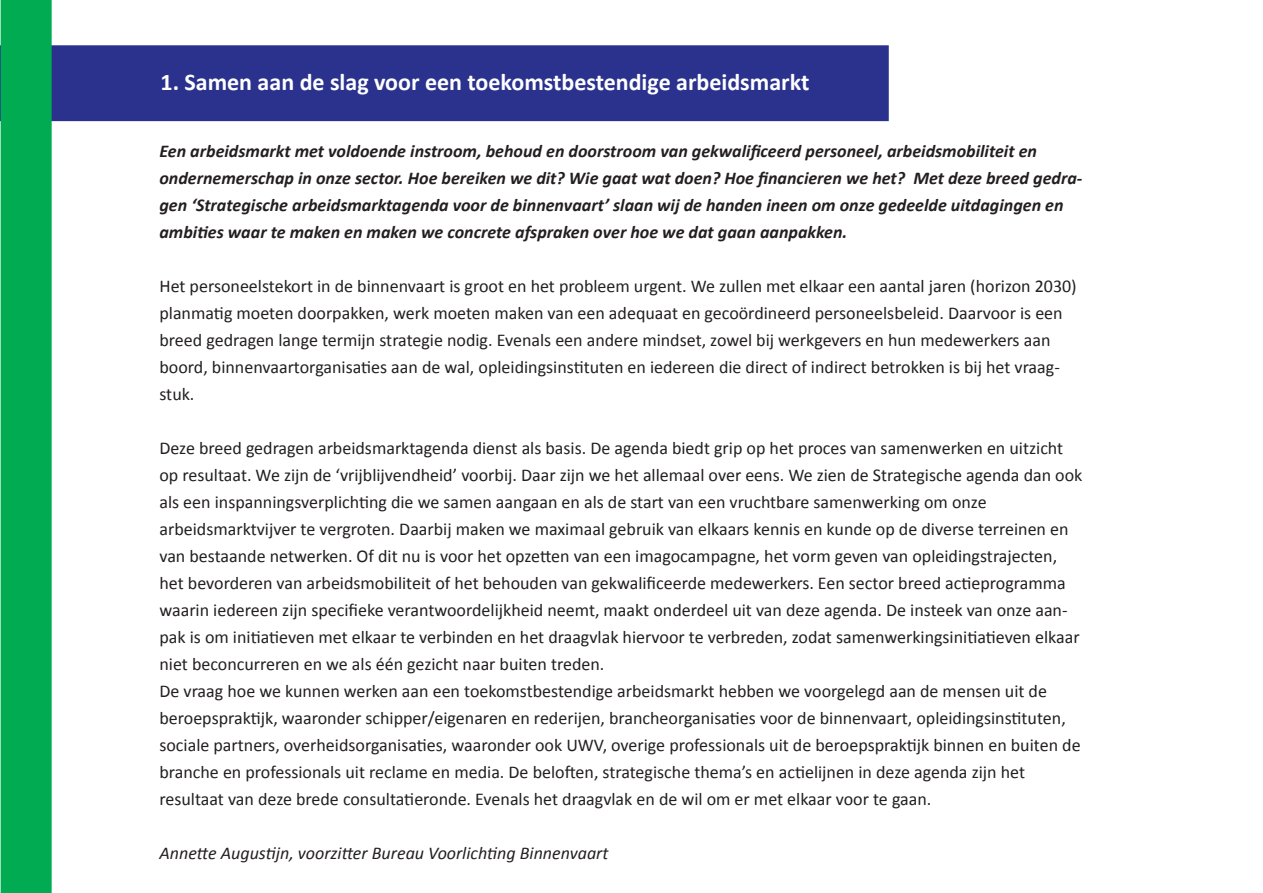
<style>
.page{position:relative;width:1263px;height:893px;background:#fff}
.page>*{position:absolute;margin:0;border:0;box-sizing:border-box;transform-origin:0 0}
.t1{font:700 24px "Calibri";color:#fff}
.t2{font:18px/27px "Calibri";color:#231f20}
.t3{font:italic 700 18px/27px "Calibri";color:#231f20}
.t4{font:italic 18px "Calibri";color:#231f20}
</style>
<div class="page">
<div style="left:1px;top:46px;width:887px;height:74px;background:#2a328e"></div>
<div style="left:0;top:45px;width:889px;height:76px;border:2px solid #2a328e"></div>
<div style="left:1px;top:0;width:51px;height:893px;background:#00ab51"></div>
<h1 class="t1" style="left:160px;top:67px;width:650px">1. Samen aan de slag voor een toekomstbestendige arbeidsmarkt</h1>
<p class="t3" style="left:159px;top:138px;width:924px">Een arbeidsmarkt met voldoende instroom, behoud en doorstroom van gekwalificeerd personeel, arbeidsmobiliteit en ondernemerschap in onze sector. Hoe bereiken we dit? Wie gaat wat doen? Hoe financieren we het? Met deze breed gedra&shy;gen ‘Strategische arbeidsmarktagenda voor de binnenvaart’ slaan wij de handen ineen om onze gedeelde uitdagingen en ambities waar te maken en maken we concrete afspraken over hoe we dat gaan aanpakken.</p>
<p class="t2" style="left:159px;top:273px;width:919px">Het personeelstekort in de binnenvaart is groot en het probleem urgent. We zullen met elkaar een aantal jaren (horizon 2030) planmatig moeten doorpakken, werk moeten maken van een adequaat en gecoördineerd personeelsbeleid. Daarvoor is een breed gedragen lange termijn strategie nodig. Evenals een andere mindset, zowel bij werkgevers en hun medewerkers aan boord, binnenvaartorganisaties aan de wal, opleidingsinstituten en iedereen die direct of indirect betrokken is bij het vraag&shy;stuk.</p>
<p class="t2" style="left:159px;top:435px;width:924px">Deze breed gedragen arbeidsmarktagenda dienst als basis. De agenda biedt grip op het proces van samenwerken en uitzicht op resultaat. We zijn de ‘vrijblijvendheid’ voorbij. Daar zijn we het allemaal over eens. We zien de Strategische agenda dan ook als een inspanningsverplichting die we samen aangaan en als de start van een vruchtbare samenwerking om onze arbeidsmarktvijver te vergroten. Daarbij maken we maximaal gebruik van elkaars kennis en kunde op de diverse terreinen en van bestaande netwerken. Of dit nu is voor het opzetten van een imagocampagne, het vorm geven van opleidingstrajecten, het bevorderen van arbeidsmobiliteit of het behouden van gekwalificeerde medewerkers. Een sector breed actieprogramma waarin iedereen zijn specifieke verantwoordelijkheid neemt, maakt onderdeel uit van deze agenda. De insteek van onze aan&shy;pak is om initiatieven met elkaar te verbinden en het draagvlak hiervoor te verbreden, zodat samenwerkingsinitiatieven elkaar niet beconcurreren en we als één gezicht naar buiten treden.<br>De vraag hoe we kunnen werken aan een toekomstbestendige arbeidsmarkt hebben we voorgelegd aan de mensen uit de beroepspraktijk, waaronder schipper/eigenaren en rederijen, brancheorganisaties voor de binnenvaart, opleidingsinstituten, sociale partners, overheidsorganisaties, waaronder ook UWV, overige professionals uit de beroepspraktijk binnen en buiten de branche en professionals uit reclame en media. De beloften, strategische thema’s en actielijnen in deze agenda zijn het resultaat van deze brede consultatieronde. Evenals het draagvlak en de wil om er met elkaar voor te gaan.</p>
<p class="t4" style="left:159px;top:842px;width:450px">Annette Augustijn, voorzitter Bureau Voorlichting Binnenvaart</p>
</div>
